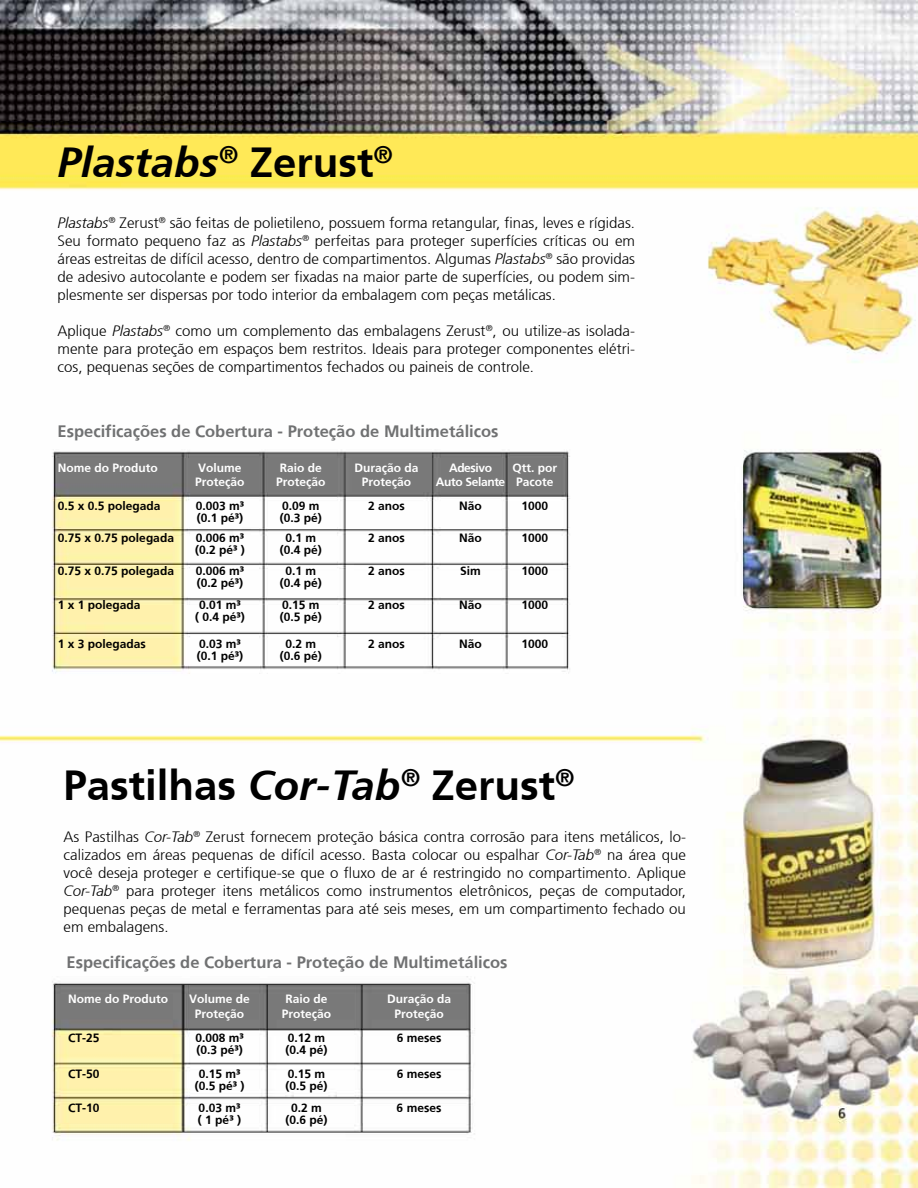
<style>
.page{position:relative;width:918px;height:1188px;background:#fff}
.page>*{position:absolute;margin:0;border:0;box-sizing:border-box;transform-origin:0 0}
.t1{font:700 42px "Frutiger 65";color:#000}
.t2{font:italic 700 42px "Frutiger";color:#000}
.t3{font:700 16.5px "Frutiger";color:#707172}
.t4{font:300 15px/18px "Frutiger 45";color:#000;text-align:justify}
.t5{font:700 12px "Frutiger";color:#000}
.t6{font:700 12px "Frutiger";color:#fff}
.t7{font:700 12px "Frutiger";letter-spacing:-.03em;color:#fff}
.s1{font-family:"Frutiger 65";font-style:normal}
.s2{font-style:italic}
.s3{font-family:"Frutiger";font-style:italic}
</style>
<div class="page">
<img style="left:0;top:0;width:918px;height:1188px">
<h1 class="t2" style="left:58px;top:137px;width:337px">Plastabs<sup>®</sup> <span class="s1">Zerust</span><sup>®</sup></h1>
<p class="t4" style="left:58px;top:214px;width:579px"><span class="s2">Plastabs</span><sup>®</sup> Zerust<sup>®</sup> são feitas de polietileno, possuem forma retangular, finas, leves e rígidas.<br>Seu formato pequeno faz as <span class="s2">Plastabs</span><sup>®</sup> perfeitas para proteger superfícies críticas ou em áreas estreitas de difícil acesso, dentro de compartimentos. Algumas <span class="s2">Plastabs</span><sup>®</sup> são providas de adesivo autocolante e podem ser fixadas na maior parte de superfícies, ou podem sim&shy;plesmente ser dispersas por todo interior da embalagem com peças metálicas.</p>
<p class="t4" style="left:58px;top:322px;width:579px">Aplique <span class="s2">Plastabs</span><sup>®</sup> como um complemento das embalagens Zerust<sup>®</sup>, ou utilize-as isolada&shy;mente para proteção em espaços bem restritos. Ideais para proteger componentes elétri&shy;cos, pequenas seções de compartimentos fechados ou paineis de controle.</p>
<p class="t3" style="left:58px;top:422px;width:442px">Especificações de Cobertura - Proteção de Multimetálicos</p>
<p class="t6" style="left:58px;top:461px;width:102px">Nome do Produto</p>
<p class="t6" style="left:198px;top:461px;width:45px">Volume</p>
<p class="t6" style="left:280px;top:461px;width:44px">Raio de</p>
<p class="t6" style="left:354px;top:461px;width:66px">Duração da</p>
<p class="t7" style="left:449px;top:461px;width:45px">Adesivo</p>
<p class="t6" style="left:513px;top:461px;width:46px">Qtt. por</p>
<p class="t6" style="left:195px;top:475px;width:51px">Proteção</p>
<p class="t6" style="left:276px;top:475px;width:51px">Proteção</p>
<p class="t6" style="left:362px;top:475px;width:51px">Proteção</p>
<p class="t7" style="left:436px;top:475px;width:119px">Auto Selante Pacote</p>
<p class="t5" style="left:58px;top:499px;width:104px">0.5 x 0.5 polegada</p>
<p class="t5" style="left:196px;top:499px;width:50px">0.003 m³</p>
<p class="t5" style="left:282px;top:499px;width:39px">0.09 m</p>
<p class="t5" style="left:368px;top:499px;width:38px">2 anos</p>
<p class="t5" style="left:459px;top:499px;width:24px">Não</p>
<p class="t5" style="left:522px;top:499px;width:28px">1000</p>
<p class="t5" style="left:197px;top:511px;width:48px">(0.1 pé³)</p>
<p class="t5" style="left:280px;top:511px;width:44px">(0.3 pé)</p>
<p class="t5" style="left:58px;top:531px;width:118px">0.75 x 0.75 polegada</p>
<p class="t5" style="left:196px;top:531px;width:50px">0.006 m³</p>
<p class="t5" style="left:286px;top:531px;width:32px">0.1 m</p>
<p class="t5" style="left:368px;top:531px;width:38px">2 anos</p>
<p class="t5" style="left:459px;top:531px;width:24px">Não</p>
<p class="t5" style="left:522px;top:531px;width:28px">1000</p>
<p class="t5" style="left:195px;top:543px;width:51px">(0.2 pé³ )</p>
<p class="t5" style="left:280px;top:543px;width:44px">(0.4 pé)</p>
<p class="t5" style="left:58px;top:564px;width:118px">0.75 x 0.75 polegada</p>
<p class="t5" style="left:196px;top:564px;width:50px">0.006 m³</p>
<p class="t5" style="left:286px;top:564px;width:32px">0.1 m</p>
<p class="t5" style="left:368px;top:564px;width:38px">2 anos</p>
<p class="t5" style="left:460px;top:564px;width:22px">Sim</p>
<p class="t5" style="left:522px;top:564px;width:28px">1000</p>
<p class="t5" style="left:197px;top:576px;width:48px">(0.2 pé³)</p>
<p class="t5" style="left:280px;top:576px;width:44px">(0.4 pé)</p>
<p class="t5" style="left:58px;top:598px;width:84px">1 x 1 polegada</p>
<p class="t5" style="left:199px;top:598px;width:43px">0.01 m³</p>
<p class="t5" style="left:282px;top:598px;width:39px">0.15 m</p>
<p class="t5" style="left:368px;top:598px;width:38px">2 anos</p>
<p class="t5" style="left:459px;top:598px;width:24px">Não</p>
<p class="t5" style="left:522px;top:598px;width:28px">1000</p>
<p class="t5" style="left:195px;top:610px;width:51px">( 0.4 pé³)</p>
<p class="t5" style="left:280px;top:610px;width:44px">(0.5 pé)</p>
<p class="t5" style="left:58px;top:636px;width:90px">1 x 3 polegadas</p>
<p class="t5" style="left:199px;top:636px;width:43px">0.03 m³</p>
<p class="t5" style="left:286px;top:636px;width:32px">0.2 m</p>
<p class="t5" style="left:368px;top:636px;width:38px">2 anos</p>
<p class="t5" style="left:459px;top:636px;width:24px">Não</p>
<p class="t5" style="left:522px;top:636px;width:28px">1000</p>
<p class="t5" style="left:197px;top:648px;width:48px">(0.1 pé³)</p>
<p class="t5" style="left:280px;top:648px;width:44px">(0.6 pé)</p>
<h1 class="t1" style="left:64px;top:760px;width:513px">Pastilhas <span class="s3">Cor-Tab</span><sup>®</sup> Zerust<sup>®</sup></h1>
<p class="t4" style="left:64px;top:828px;width:624px">As Pastilhas <span class="s2">Cor-Tab</span><sup>®</sup> Zerust fornecem proteção básica contra corrosão para itens metálicos, lo&shy;calizados em áreas pequenas de difícil acesso. Basta colocar ou espalhar <span class="s2">Cor-Tab</span><sup>®</sup> na área que você deseja proteger e certifique-se que o fluxo de ar é restringido no compartimento. Aplique <span class="s2">Cor-Tab</span><sup>®</sup> para proteger itens metálicos como instrumentos eletrônicos, peças de computador, pequenas peças de metal e ferramentas para até seis meses, em um compartimento fechado ou em embalagens.</p>
<p class="t3" style="left:67px;top:953px;width:442px">Especificações de Cobertura - Proteção de Multimetálicos</p>
<p class="t6" style="left:68px;top:992px;width:102px">Nome do Produto</p>
<p class="t6" style="left:189px;top:992px;width:62px">Volume de</p>
<p class="t6" style="left:286px;top:992px;width:44px">Raio de</p>
<p class="t6" style="left:387px;top:992px;width:66px">Duração da</p>
<p class="t6" style="left:195px;top:1006px;width:51px">Proteção</p>
<p class="t6" style="left:282px;top:1006px;width:51px">Proteção</p>
<p class="t6" style="left:394px;top:1006px;width:51px">Proteção</p>
<p class="t5" style="left:68px;top:1030px;width:33px">CT-25</p>
<p class="t5" style="left:195px;top:1030px;width:50px">0.008 m³</p>
<p class="t5" style="left:288px;top:1030px;width:39px">0.12 m</p>
<p class="t5" style="left:397px;top:1030px;width:46px">6 meses</p>
<p class="t5" style="left:196px;top:1042px;width:48px">(0.3 pé³)</p>
<p class="t5" style="left:286px;top:1042px;width:44px">(0.4 pé)</p>
<p class="t5" style="left:68px;top:1066px;width:33px">CT-50</p>
<p class="t5" style="left:199px;top:1066px;width:43px">0.15 m³</p>
<p class="t5" style="left:288px;top:1066px;width:39px">0.15 m</p>
<p class="t5" style="left:397px;top:1066px;width:46px">6 meses</p>
<p class="t5" style="left:195px;top:1078px;width:51px">(0.5 pé³ )</p>
<p class="t5" style="left:286px;top:1078px;width:44px">(0.5 pé)</p>
<p class="t5" style="left:68px;top:1101px;width:33px">CT-10</p>
<p class="t5" style="left:199px;top:1101px;width:43px">0.03 m³</p>
<p class="t5" style="left:291px;top:1101px;width:32px">0.2 m</p>
<p class="t5" style="left:397px;top:1101px;width:46px">6 meses</p>
<p class="t5" style="left:198px;top:1113px;width:45px">( 1 pé³ )</p>
<p class="t5" style="left:285px;top:1113px;width:44px">(0.6 pé)</p>
</div>
